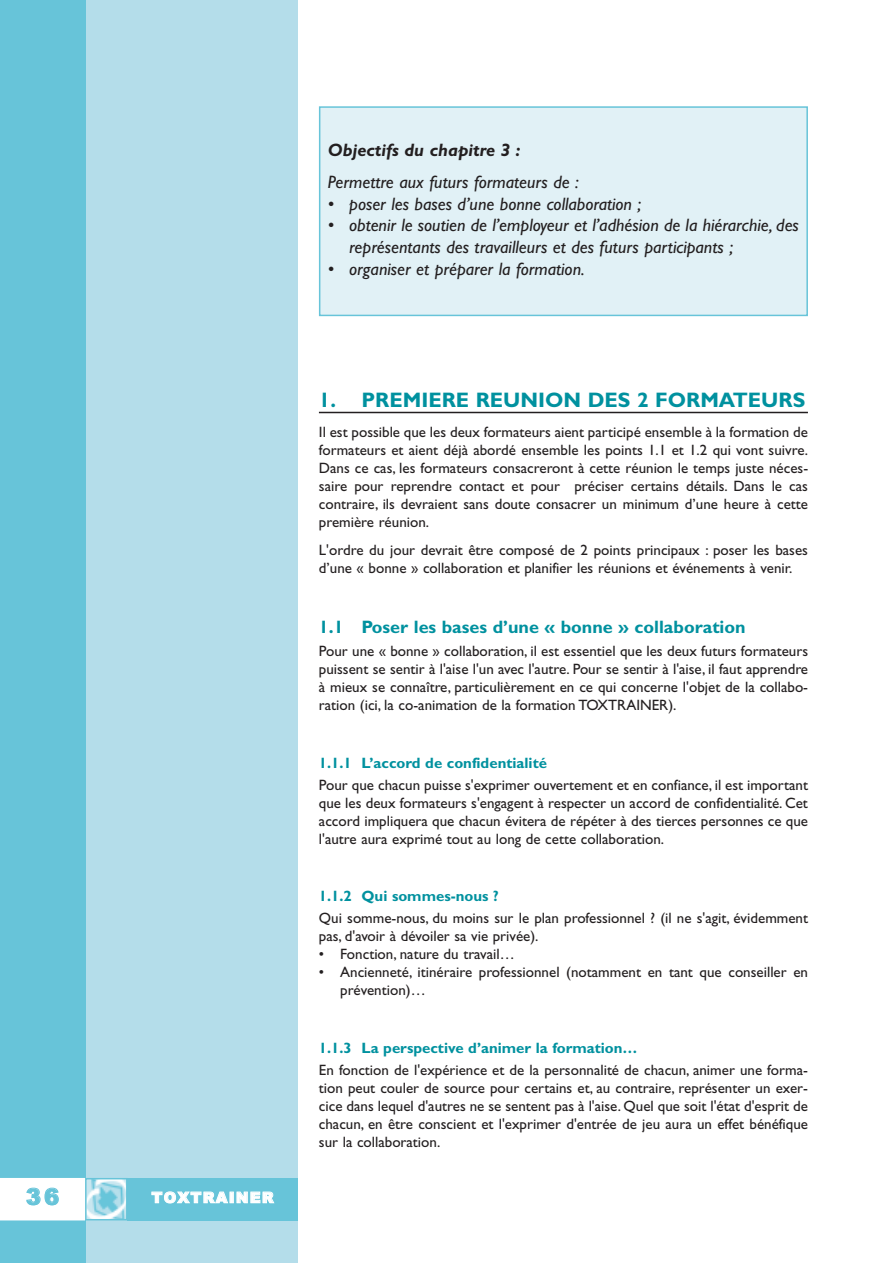
<style>
.page{position:relative;width:893px;height:1263px;background:#fff}
.page>*{position:absolute;margin:0;border:0;box-sizing:border-box;transform-origin:0 0}
.t1{font:900 22.5px "Arial";color:#67c4d9}
.t2{font:700 21px "Gill Sans";color:#00919f}
.t3{font:italic 18px/21.6px "Gill Sans";color:#231f20}
.t4{font:700 18px "Gill Sans";color:#00919f}
.t5{font:italic 700 18px "Gill Sans";color:#231f20}
.t6{font:15px/18px "Gill Sans";color:#231f20;text-align:justify}
.t7{font:700 15px "Gill Sans";color:#00919f}
.t8{font:900 15px "Arial";letter-spacing:.09em;color:#fff}
</style>
<div class="page">
<div style="left:0;top:0;width:298px;height:1263px;background:#b4ddea"></div>
<div style="left:0;top:0;width:85px;height:1263px;background:#67c4d9"></div>
<img style="left:88px;top:1181px;width:37px;height:36px">
<div style="left:85px;top:1178px;width:43px;height:42px;border:2px solid #67c4d9"></div>
<div style="left:128px;top:1178px;width:170px;height:42px;background:#67c4d9"></div>
<div style="left:1px;top:1179px;width:83px;height:41px;background:#fff"></div>
<div style="left:0;top:1178px;width:85px;height:42px;border:2px solid #fff"></div>
<div style="left:320px;top:107px;width:487px;height:208px;background:#e1f1f6"></div>
<div style="left:319px;top:106px;width:489px;height:210px;border:2px solid #67c4d9"></div>
<hr style="left:319px;top:412px;width:489px;height:1px;background:#231f20">
<p class="t5" style="left:328px;top:143px;width:194px">Objectifs du chapitre 3 :</p>
<p class="t3" style="left:328px;top:173px;width:252px">Permettre aux futurs formateurs de :</p>
<p class="t3" style="left:328px;top:195px;width:315px">• poser les bases d’une bonne collaboration ;</p>
<p class="t3" style="left:349px;top:216px;width:451px;text-indent:-21px">• obtenir le soutien de l’employeur et l’adhésion de la hiérarchie, des représentants des travailleurs et des futurs participants ;</p>
<p class="t3" style="left:328px;top:259px;width:258px">• organiser et préparer la formation.</p>
<h1 class="t1" style="left:26px;top:1183px;width:35px">36</h1>
<p class="t8" style="left:152px;top:1189px;width:124px">TOXTRAINER</p>
<h2 class="t2" style="left:319px;top:392px;width:488px">1. PREMIERE REUNION DES 2 FORMATEURS</h2>
<p class="t6" style="left:319px;top:424px;width:491px">Il est possible que les deux formateurs aient participé ensemble à la formation de formateurs et aient déjà abordé ensemble les points 1.1 et 1.2 qui vont suivre.<br>Dans ce cas, les formateurs consacreront à cette réunion le temps juste néces&shy;saire pour reprendre contact et pour préciser certains détails. Dans le cas contraire, ils devraient sans doute consacrer un minimum d’une heure à cette première réunion.</p>
<p class="t6" style="left:319px;top:542px;width:491px">L'ordre du jour devrait être composé de 2 points principaux : poser les bases d’une « bonne » collaboration et planifier les réunions et événements à venir.</p>
<p class="t4" style="left:319px;top:620px;width:428px">1.1 Poser les bases d’une « bonne » collaboration</p>
<p class="t6" style="left:319px;top:644px;width:491px">Pour une « bonne » collaboration, il est essentiel que les deux futurs formateurs puissent se sentir à l'aise l'un avec l'autre. Pour se sentir à l'aise, il faut apprendre à mieux se connaître, particulièrement en ce qui concerne l'objet de la collabo&shy;ration (ici, la co-animation de la formation TOXTRAINER).</p>
<p class="t7" style="left:319px;top:757px;width:230px">1.1.1 L’accord de confidentialité</p>
<p class="t6" style="left:319px;top:777px;width:491px">Pour que chacun puisse s'exprimer ouvertement et en confiance, il est important que les deux formateurs s'engagent à respecter un accord de confidentialité. Cet accord impliquera que chacun évitera de répéter à des tierces personnes ce que l'autre aura exprimé tout au long de cette collaboration.</p>
<p class="t7" style="left:319px;top:890px;width:181px">1.1.2 Qui sommes-nous ?</p>
<p class="t6" style="left:319px;top:911px;width:491px">Qui somme-nous, du moins sur le plan professionnel ? (il ne s'agit, évidemment pas, d'avoir à dévoiler sa vie privée).</p>
<p class="t6" style="left:319px;top:947px;width:197px">• Fonction, nature du travail…</p>
<p class="t6" style="left:340px;top:965px;width:469px;text-indent:-21px">• Ancienneté, itinéraire professionnel (notamment en tant que conseiller en prévention)…</p>
<p class="t7" style="left:319px;top:1042px;width:320px">1.1.3 La perspective d’animer la formation…</p>
<p class="t6" style="left:319px;top:1062px;width:491px">En fonction de l'expérience et de la personnalité de chacun, animer une forma&shy;tion peut couler de source pour certains et, au contraire, représenter un exer&shy;cice dans lequel d'autres ne se sentent pas à l'aise. Quel que soit l'état d'esprit de chacun, en être conscient et l'exprimer d'entrée de jeu aura un effet bénéfique sur la collaboration.</p>
</div>
